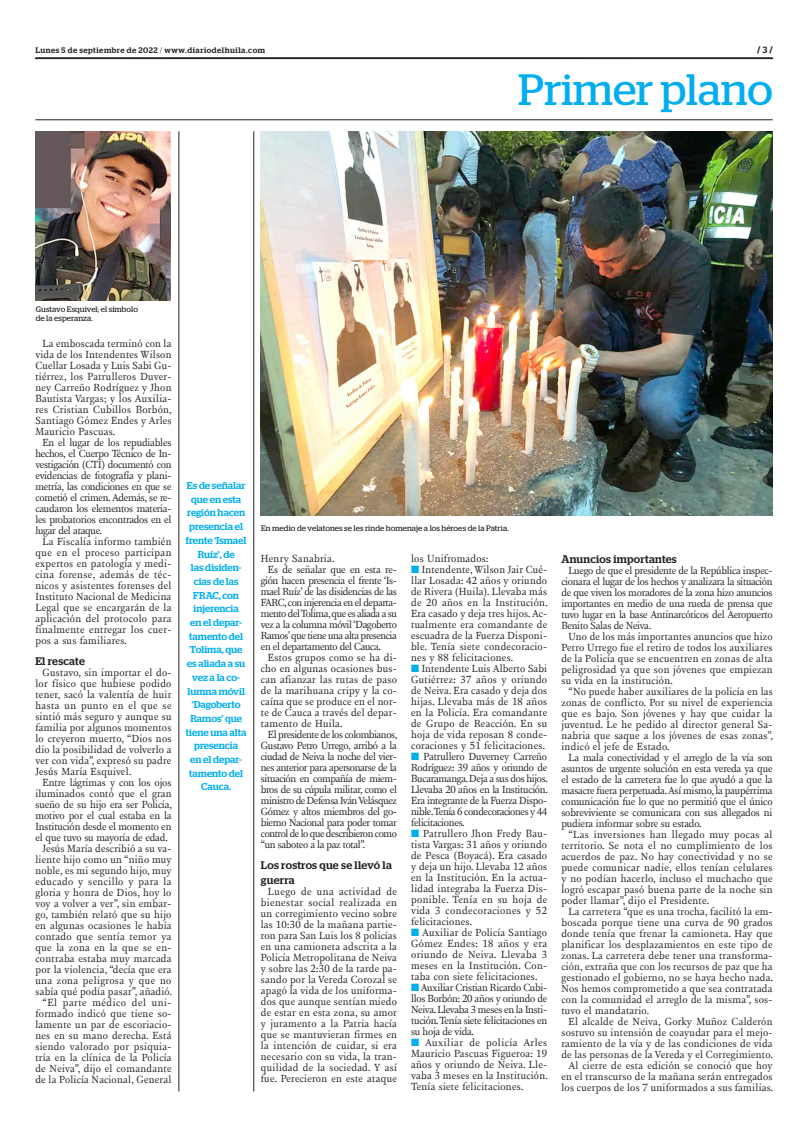
<style>
.page{position:relative;width:801px;height:1134px;background:#fff}
.page>*{position:absolute;margin:0;border:0;box-sizing:border-box;transform-origin:0 0}
.t1{font:43.9px "Stag";color:#00aeef}
.INTERTITULO{font:500 11px/15px "Stag";letter-spacing:.02em;color:#231f20}
.TEXTO{font:10.6px/11px "New Fournier BP";letter-spacing:.015em;color:#231f20;text-align:justify}
.DESTACADO_AZUL{font:500 10px/13.7px "Stag";color:#00aeef;text-align:center}
.t2{font:700 9px "Stag";color:#231f20}
.PIE_DE_FOTO{font:8px/9px "Stag";letter-spacing:.01em;color:#231f20}
.t3{font:500 8px "Stag";letter-spacing:.06em;color:#231f20}
.s1{font-weight:300}
.s2{font-weight:500}
.s3{color:#00aeef}
</style>
<div class="page">
<svg style="left:35px;top:58px;width:738px;height:1px"></svg>
<hr style="left:35px;top:120px;width:737px;height:1px;background:#231f20">
<img style="left:35px;top:131px;width:136px;height:169px">
<img style="left:261px;top:131px;width:511px;height:384px">
<hr style="left:253px;top:131px;width:1px;height:960px;background:#231f20">
<hr style="left:179px;top:131px;width:1px;height:960px;background:#231f20">
<p class="t3" style="left:35px;top:45px;width:231px">Lunes 5 de septiembre de 2022 <span class="s1">/</span> www.diariodelhuila.com</p>
<p class="PIE_DE_FOTO" style="left:36px;top:305px;width:104px">Gustavo Esquivel; el símbolo de la esperanza.</p>
<p class="t2" style="left:757px;top:45px;width:17px">/ <span class="s2">3</span> /</p>
<p class="t1" style="left:518px;top:65px;width:256px">Primer plano</p>
<p class="TEXTO" style="left:35px;top:338px;width:138px;text-indent:7px">La emboscada terminó con la vida de los Intendentes Wilson Cuellar Losada y Luis Sabi Gu&shy;tiérrez, los Patrulleros Duver&shy;ney Carreño Rodríguez y Jhon Bautista Vargas; y los Auxilia&shy;res Cristian Cubillos Borbón, Santiago Gómez Endes y Arles Mauricio Pascuas.</p>
<p class="TEXTO" style="left:35px;top:437px;width:138px;text-indent:7px">En el lugar de los repudiables hechos, el Cuerpo Técnico de In&shy;vestigación (CTI) documentó con evidencias de fotografía y plani&shy;metría, las condiciones en que se cometió el crimen. Además, se re&shy;caudaron los elementos materia&shy;les probatorios encontrados en el lugar del ataque.</p>
<p class="TEXTO" style="left:35px;top:536px;width:138px;text-indent:7px">La Fiscalía informo también que en el proceso participan expertos en patología y medi&shy;cina forense, además de téc&shy;nicos y asistentes forenses del Instituto Nacional de Medicina Legal que se encargarán de la aplicación del protocolo para finalmente entregar los cuer&shy;pos a sus familiares.</p>
<p class="INTERTITULO" style="left:35px;top:654px;width:51px">El rescate</p>
<p class="TEXTO" style="left:35px;top:667px;width:138px;text-indent:7px">Gustavo, sin importar el do&shy;lor físico que hubiese podido tener, sacó la valentía de huir hasta un punto en el que se sintió más seguro y aunque su familia por algunos momentos lo creyeron muerto, “Dios nos dio la posibilidad de volverlo a ver con vida”, expresó su padre Jesús María Esquivel.</p>
<p class="TEXTO" style="left:35px;top:777px;width:138px;text-indent:7px">Entre lágrimas y con los ojos iluminados contó que el gran sueño de su hijo era ser Policía, motivo por el cual estaba en la Institución desde el momento en el que tuvo su mayoría de edad.</p>
<p class="TEXTO" style="left:35px;top:843px;width:138px;text-indent:7px">Jesús María describió a su va&shy;liente hijo como un “niño muy noble, es mi segundo hijo, muy educado y sencillo y para la gloria y honra de Dios, hoy lo voy a volver a ver”, sin embar&shy;go, también relató que su hijo en algunas ocasiones le había contado que sentía temor ya que la zona en la que se en&shy;contraba estaba muy marcada por la violencia, “decía que era una zona peligrosa y que no sabía qué podía pasar”, añadió.</p>
<p class="TEXTO" style="left:35px;top:997px;width:138px;text-indent:7px">“El parte médico del uni&shy;formado indicó que tiene so&shy;lamente un par de escoriacio&shy;nes en su mano derecha. Está siendo valorado por psiquia&shy;tría en la clínica de la Policía de Neiva”, dijo el comandante de la Policía Nacional, General</p>
<p class="DESTACADO_AZUL" style="left:186px;top:478px;width:62px">Es de señalar que en esta región hacen presencia el frente ‘Ismael<br>Ruíz’, de<br>las disiden&shy;cias de las<br>FRAC, con injerencia<br>en el depar&shy;tamento del<br>Tolima, que es aliada a su vez a la co&shy;lumna móvil ‘Dagoberto<br>Ramos’ que tiene una alta presencia<br>en el depar&shy;tamento del<br>Cauca.</p>
<p class="PIE_DE_FOTO" style="left:261px;top:523px;width:249px">En medio de velatones se les rinde homenaje a los héroes de la Patria.</p>
<p class="TEXTO" style="left:261px;top:553px;width:75px">Henry Sanabria.</p>
<p class="TEXTO" style="left:261px;top:564px;width:138px;text-indent:7px">Es de señalar que en esta re&shy;gión hacen presencia el frente ‘Is&shy;mael Ruíz’ de las disidencias de las FARC,con injerencia en el departa&shy;mento del Tolima, que es aliada a su vez a la columna móvil ‘Dagoberto Ramos’ que tiene una alta presencia en el departamento del Cauca.</p>
<p class="TEXTO" style="left:261px;top:652px;width:138px;text-indent:7px">Estos grupos como se ha di&shy;cho en algunas ocasiones bus&shy;can afianzar las rutas de paso de la marihuana cripy y la co&shy;caína que se produce en el nor&shy;te de Cauca a través del depar&shy;tamento de Huila.</p>
<p class="TEXTO" style="left:261px;top:729px;width:138px;text-indent:7px">El presidente de los colombianos, Gustavo Petro Urrego, arribó a la ciudad de Neiva la noche del vier&shy;nes anterior para apersonarse de la situación en compañía de miem&shy;bros de su cúpula militar, como el ministro de Defensa Iván Velásquez Gómez y altos miembros del go&shy;bierno Nacional para poder tomar control de lo que describieron como “un saboteo a la paz total”.</p>
<p class="INTERTITULO" style="left:261px;top:857px;width:133px">Los rostros que se llevó la guerra</p>
<p class="TEXTO" style="left:261px;top:886px;width:138px;text-indent:7px">Luego de una actividad de bienestar social realizada en un corregimiento vecino sobre las 10:30 de la mañana partie&shy;ron para San Luis los 8 policías en una camioneta adscrita a la Policía Metropolitana de Neiva y sobre las 2:30 de la tarde pa&shy;sando por la Vereda Corozal se apagó la vida de los uniforma&shy;dos que aunque sentían miedo de estar en esta zona, su amor y juramento a la Patria hacía que se mantuvieran firmes en la intención de cuidar, si era necesario con su vida, la tran&shy;quilidad de la sociedad. Y así fue. Perecieron en este ataque</p>
<p class="TEXTO" style="left:411px;top:553px;width:79px">los Unifromados:</p>
<p class="TEXTO" style="left:411px;top:564px;width:138px"><span class="s3">■</span> Intendente, Wilson Jair Cué&shy;llar Losada: 42 años y oriundo de Rivera (Huila). Llevaba más de 20 años en la Institución.<br>Era casado y deja tres hijos. Ac&shy;tualmente era comandante de escuadra de la Fuerza Disponi&shy;ble. Tenía siete condecoracio&shy;nes y 88 felicitaciones.</p>
<p class="TEXTO" style="left:411px;top:663px;width:138px"><span class="s3">■</span> Intendente Luis Alberto Sabi Gutiérrez: 37 años y oriundo de Neiva. Era casado y deja dos hijas. Llevaba más de 18 años en la Policía. Era comandante de Grupo de Reacción. En su hoja de vida reposan 8 conde&shy;coraciones y 51 felicitaciones.</p>
<p class="TEXTO" style="left:411px;top:751px;width:138px"><span class="s3">■</span> Patrullero Duverney Carreño Rodríguez: 39 años y oriundo de Bucaramanga. Deja a sus dos hijos.<br>Llevaba 20 años en la Institución.<br>Era integrante de la Fuerza Dispo&shy;nible.Tenía 6 condecoraciones y 44 felicitaciones.</p>
<p class="TEXTO" style="left:411px;top:828px;width:138px"><span class="s3">■</span> Patrullero Jhon Fredy Bau&shy;tista Vargas: 31 años y oriundo de Pesca (Boyacá). Era casado y deja un hijo. Llevaba 12 años en la Institución. En la actua&shy;lidad integraba la Fuerza Dis&shy;ponible. Tenía en su hoja de vida 3 condecoraciones y 52 felicitaciones.</p>
<p class="TEXTO" style="left:411px;top:927px;width:138px"><span class="s3">■</span> Auxiliar de Policía Santiago Gómez Endes: 18 años y era oriundo de Neiva. Llevaba 3 meses en la Institución. Con&shy;taba con siete felicitaciones.</p>
<p class="TEXTO" style="left:411px;top:982px;width:138px"><span class="s3">■</span> Auxiliar Cristian Ricardo Cubi&shy;llos Borbón: 20 años y oriundo de Neiva. Llevaba 3 meses en la Insti&shy;tución. Tenía siete felicitaciones en su hoja de vida.</p>
<p class="TEXTO" style="left:411px;top:1037px;width:138px"><span class="s3">■</span> Auxiliar de policía Arles Mauricio Pascuas Figueroa: 19 años y oriundo de Neiva. Lle&shy;vaba 3 meses en la Institución.<br>Tenía siete felicitaciones.</p>
<p class="INTERTITULO" style="left:561px;top:551px;width:117px">Anuncios importantes</p>
<p class="TEXTO" style="left:561px;top:565px;width:213px;text-indent:7px">Luego de que el presidente de la República inspec&shy;cionara el lugar de los hechos y analizara la situación de que viven los moradores de la zona hizo anuncios importantes en medio de una rueda de prensa que tuvo lugar en la base Antinarcóticos del Aeropuerto Benito Salas de Neiva.</p>
<p class="TEXTO" style="left:561px;top:631px;width:213px;text-indent:7px">Uno de los más importantes anuncios que hizo Petro Urrego fue el retiro de todos los auxiliares de la Policía que se encuentren en zonas de alta peligrosidad ya que son jóvenes que empiezan su vida en la institución.</p>
<p class="TEXTO" style="left:561px;top:686px;width:213px;text-indent:7px">“No puede haber auxiliares de la policía en las zonas de conflicto. Por su nivel de experiencia que es bajo. Son jóvenes y hay que cuidar la juventud. Le he pedido al director general Sa&shy;nabria que saque a los jóvenes de esas zonas”, indicó el jefe de Estado.</p>
<p class="TEXTO" style="left:561px;top:752px;width:213px;text-indent:7px">La mala conectividad y el arreglo de la vía son asuntos de urgente solución en esta vereda ya que el estado de la carretera fue lo que ayudó a que la masacre fuera perpetuada. Así mismo, la paupérrima comunicación fue lo que no permitió que el único sobreviviente se comunicara con sus allegados ni pudiera informar sobre su estado.</p>
<p class="TEXTO" style="left:561px;top:829px;width:213px;text-indent:7px">“Las inversiones han llegado muy pocas al territorio. Se nota el no cumplimiento de los acuerdos de paz. No hay conectividad y no se puede comunicar nadie, ellos tenían celulares y no podían hacerlo, incluso el muchacho que logró escapar pasó buena parte de la noche sin poder llamar”, dijo el Presidente.</p>
<p class="TEXTO" style="left:561px;top:906px;width:213px;text-indent:7px">La carretera “que es una trocha, facilitó la em&shy;boscada porque tiene una curva de 90 grados donde tenía que frenar la camioneta. Hay que planificar los desplazamientos en este tipo de zonas. La carretera debe tener una transforma&shy;ción, extraña que con los recursos de paz que ha gestionado el gobierno, no se haya hecho nada.<br>Nos hemos comprometido a que sea contratada con la comunidad el arreglo de la misma”, sos&shy;tuvo el mandatario.</p>
<p class="TEXTO" style="left:561px;top:1016px;width:213px;text-indent:7px">El alcalde de Neiva, Gorky Muñoz Calderón sostuvo su intensión de coayudar para el mejo&shy;ramiento de la vía y de las condiciones de vida de las personas de la Vereda y el Corregimiento.</p>
<p class="TEXTO" style="left:561px;top:1060px;width:213px;text-indent:7px">Al cierre de esta edición se conoció que hoy en el transcurso de la mañana serán entregados los cuerpos de los 7 uniformados a sus familias.</p>
</div>
